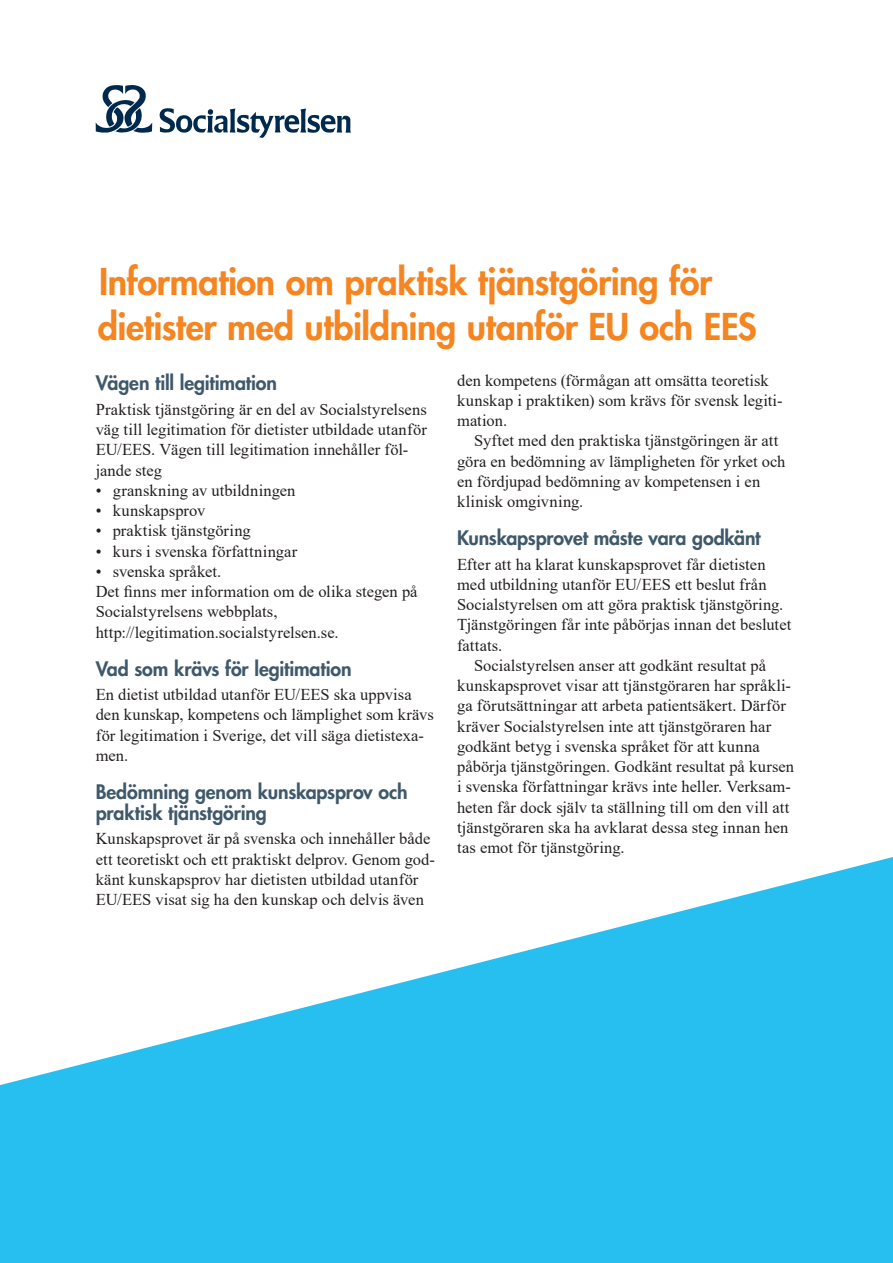
<style>
.page{position:relative;width:893px;height:1263px;background:#fff}
.page>*{position:absolute;margin:0;border:0;box-sizing:border-box;transform-origin:0 0}
.Rubrik_1{font:800 36px/45px "Futura Std";letter-spacing:-.01em;color:#f58520}
.Rubrik_2{font:800 19.5px/21px "Futura Std";letter-spacing:-.01em;color:#3f596b}
.Brödtext{font:16.5px/20.2px "Times New Roman";color:#231f20}
.Brödtext_indrag{font:16.5px/20.2px "Times New Roman";letter-spacing:.005em;color:#231f20}
.Punktlista{font:16.5px "Times New Roman";letter-spacing:.01em;color:#231f20}
</style>
<div class="page">
<svg style="left:96px;top:85px;width:56px;height:48px"></svg>
<svg style="left:159px;top:108px;width:192px;height:30px"></svg>
<svg style="left:0;top:857px;width:893px;height:406px;fill:#26bff0"></svg>
<h1 class="Rubrik_1" style="left:98px;top:259px;width:661px">Information om praktisk tjänstgöring för dietister med utbildning utanför EU och EES</h1>
<h2 class="Rubrik_2" style="left:96px;top:373px;width:183px">Vägen till legitimation</h2>
<p class="Brödtext" style="left:96px;top:399px;width:333px">Praktisk tjänstgöring är en del av Socialstyrelsens väg till legitimation för dietister utbildade utanför EU/EES. Vägen till legitimation innehåller föl&shy;jande steg</p>
<p class="Punktlista" style="left:96px;top:479px;width:201px">• granskning av utbildningen</p>
<p class="Punktlista" style="left:96px;top:499px;width:111px">• kunskapsprov</p>
<p class="Punktlista" style="left:96px;top:519px;width:157px">• praktisk tjänstgöring</p>
<p class="Punktlista" style="left:96px;top:539px;width:203px">• kurs i svenska författningar</p>
<p class="Punktlista" style="left:96px;top:560px;width:127px">• svenska språket.</p>
<p class="Brödtext" style="left:96px;top:581px;width:323px">Det finns mer information om de olika stegen på<br>Socialstyrelsens webbplats, http://legitimation.socialstyrelsen.se.</p>
<h2 class="Rubrik_2" style="left:96px;top:658px;width:257px">Vad som krävs för legitimation</h2>
<p class="Brödtext" style="left:96px;top:684px;width:340px">En dietist utbildad utanför EU/EES ska uppvisa den kunskap, kompetens och lämplighet som krävs för legitimation i Sverige, det vill säga dietistexa&shy;men.</p>
<h2 class="Rubrik_2" style="left:96px;top:781px;width:314px">Bedömning genom kunskapsprov och praktisk tjänstgöring</h2>
<p class="Brödtext" style="left:96px;top:828px;width:341px">Kunskapsprovet är på svenska och innehåller både ett teoretiskt och ett praktiskt delprov. Genom god&shy;känt kunskapsprov har dietisten utbildad utanför EU/EES visat sig ha den kunskap och delvis även</p>
<p class="Brödtext" style="left:457px;top:369px;width:327px">den kompetens (förmågan att omsätta teoretisk kunskap i praktiken) som krävs för svensk legiti&shy;mation.</p>
<p class="Brödtext_indrag" style="left:457px;top:430px;width:330px;text-indent:17px">Syftet med den praktiska tjänstgöringen är att göra en bedömning av lämpligheten för yrket och en fördjupad bedömning av kompetensen i en klinisk omgivning.</p>
<h2 class="Rubrik_2" style="left:457px;top:527px;width:305px">Kunskapsprovet måste vara godkänt</h2>
<p class="Brödtext" style="left:457px;top:553px;width:336px">Efter att ha klarat kunskapsprovet får dietisten med utbildning utanför EU/EES ett beslut från Socialstyrelsen om att göra praktisk tjänstgöring.<br>Tjänstgöringen får inte påbörjas innan det beslutet fattats.</p>
<p class="Brödtext_indrag" style="left:457px;top:655px;width:339px;text-indent:17px">Socialstyrelsen anser att godkänt resultat på kunskapsprovet visar att tjänstgöraren har språkli&shy;ga förutsättningar att arbeta patientsäkert. Därför kräver Socialstyrelsen inte att tjänstgöraren har godkänt betyg i svenska språket för att kunna påbörja tjänstgöringen. Godkänt resultat på kursen i svenska författningar krävs inte heller. Verksam&shy;heten får dock själv ta ställning till om den vill att tjänstgöraren ska ha avklarat dessa steg innan hen tas emot för tjänstgöring.</p>
</div>
